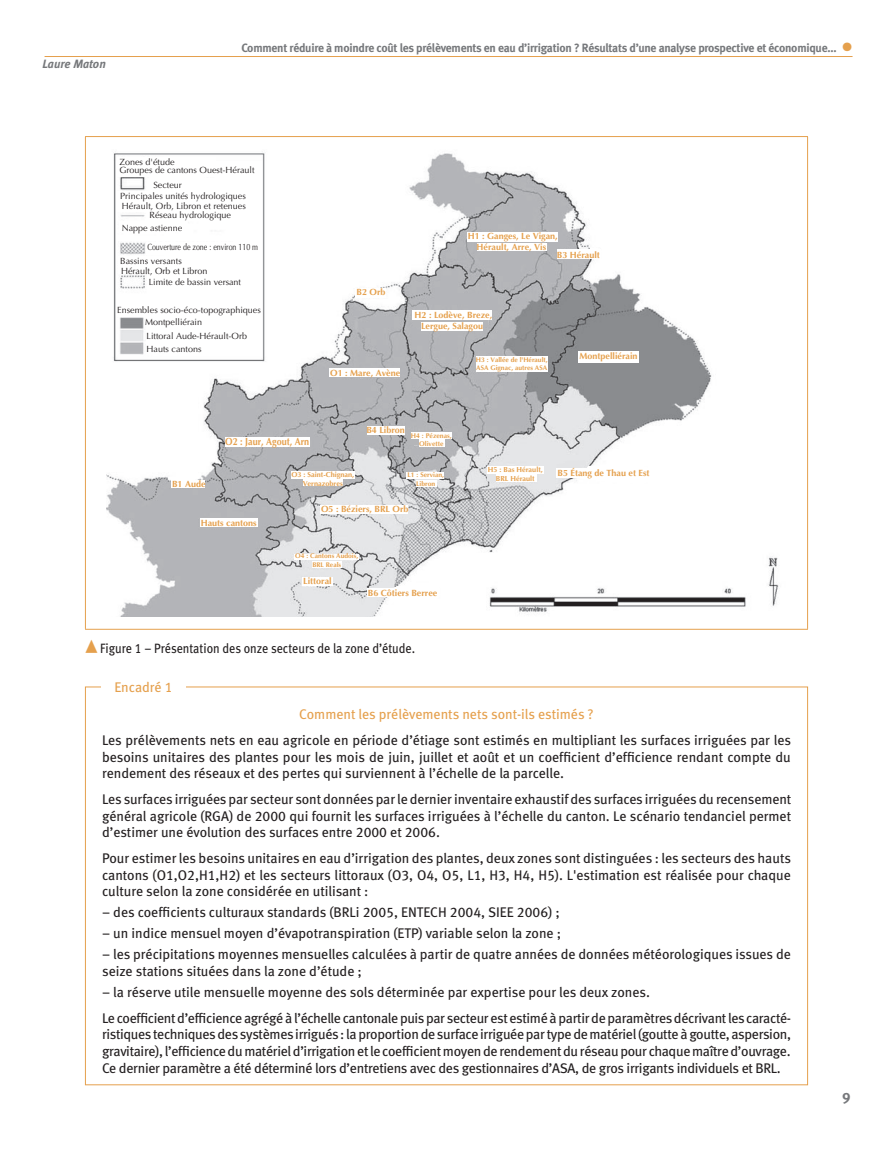
<style>
.page{position:relative;width:893px;height:1149px;background:#fff}
.page>*{position:absolute;margin:0;border:0;box-sizing:border-box;transform-origin:0 0}
._00_Folio{font:15px "Meta Bold LF";color:#76787b}
.encadre{font:13.95px/16.8px "Meta Book LF";color:#231f20;text-align:justify}
.titre_encadre{font:13.95px "Meta Book LF";color:#e5a04d}
.Légende_en_marge{font:13.5px "Meta Book LF";color:#231f20;scale:.9 1}
.Titre_courant_droite{font:12px "Meta Bold LF";letter-spacing:-.02em;color:#76787b}
._00_Folio-2{font:italic 700 12px "Meta";color:#76787b}
.t1{font:700 10.35px "Optima";color:#e5a04d;scale:.87 1}
.t2{font:9px/11.2px "Optima";color:#231f20}
.t3{font:700 9px/10.8px "Optima";color:#e5a04d;text-align:center}
.t4{font:700 7.35px/8.7px "Optima";color:#e5a04d;text-align:center}
.t5{font:700 7.2px/8.7px "Optima";color:#e5a04d;text-align:center}
.t6{font:700 6.9px/8.2px "Optima";color:#e5a04d;text-align:center}
.t7{font:700 6.75px/8.1px "Optima";color:#e5a04d;text-align:center}
</style>
<div class="page">
<hr style="left:45px;top:56px;width:807px;height:1px;background:#e5a04d">
<hr style="left:85px;top:136px;width:723px;height:1px;background:#e5a04d">
<hr style="left:85px;top:137px;width:1px;height:491px;background:#e5a04d">
<hr style="left:807px;top:137px;width:1px;height:491px;background:#e5a04d">
<hr style="left:85px;top:628px;width:723px;height:1px;background:#e5a04d">
<img style="left:106px;top:153px;width:673px;height:463px">
<div style="left:118px;top:157px;width:98px;height:19px;background:#fff"></div>
<div style="left:149px;top:176px;width:54px;height:16px;background:#fff"></div>
<div style="left:116px;top:192px;width:110px;height:20px;background:#fff"></div>
<div style="left:146px;top:210px;width:78px;height:10px;background:#fff"></div>
<div style="left:119px;top:221px;width:68px;height:10px;background:#fff"></div>
<div style="left:146px;top:242px;width:92px;height:12px;background:#fff"></div>
<div style="left:119px;top:256px;width:90px;height:17px;background:#fff"></div>
<div style="left:147px;top:274px;width:75px;height:16px;background:#fff"></div>
<div style="left:117px;top:304px;width:108px;height:13px;background:#fff"></div>
<div style="left:146px;top:316px;width:80px;height:37px;background:#fff"></div>
<div style="left:482px;top:231px;width:63px;height:17px;background:linear-gradient(to right,#fff,#fff)"></div>
<div style="left:414px;top:319px;width:74px;height:7px;background:#b4b5b8"></div>
<div style="left:590px;top:248px;width:8px;height:11px;background:#fff"></div>
<svg style="left:472px;top:351px;width:82px;height:31px"></svg>
<svg style="left:408px;top:431px;width:37px;height:13px"></svg>
<div style="left:370px;top:424px;width:12px;height:8px;background:#b4b5b8"></div>
<div style="left:386px;top:424px;width:22px;height:8px;background:#b4b5b8"></div>
<div style="left:298px;top:479px;width:45px;height:7px;background:#b4b5b8"></div>
<svg style="left:168px;top:483px;width:38px;height:4px"></svg>
<div style="left:199px;top:517px;width:56px;height:11px;background:#b4b5b8"></div>
<svg style="left:168px;top:472px;width:33px;height:11px"></svg>
<svg style="left:553px;top:460px;width:113px;height:27px"></svg>
<svg style="left:487px;top:473px;width:52px;height:7px"></svg>
<div style="left:415px;top:478px;width:22px;height:6px;background:#e3e4e6"></div>
<div style="left:418px;top:471px;width:19px;height:6px;background:#e3e4e6"></div>
<svg style="left:404px;top:471px;width:12px;height:6px"></svg>
<div style="left:355px;top:288px;width:30px;height:9px;background:#fff"></div>
<svg style="left:369px;top:581px;width:77px;height:19px"></svg>
<div style="left:310px;top:560px;width:30px;height:7px;background:#e5e6e8"></div>
<div style="left:578px;top:351px;width:60px;height:11px;background:#fff"></div>
<div style="left:557px;top:250px;width:43px;height:9px;background:#fff"></div>
<div style="left:467px;top:232px;width:90px;height:9px;background:#fff"></div>
<div style="left:477px;top:243px;width:69px;height:8px;background:#fff"></div>
<div style="left:413px;top:310px;width:79px;height:9px;background:#fff"></div>
<div style="left:421px;top:322px;width:62px;height:8px;background:#fff"></div>
<div style="left:476px;top:356px;width:71px;height:16px;background:#fff"></div>
<div style="left:329px;top:368px;width:71px;height:9px;background:#fff"></div>
<div style="left:367px;top:426px;width:38px;height:8px;background:#fff"></div>
<div style="left:411px;top:432px;width:41px;height:6px;background:#fff"></div>
<div style="left:419px;top:439px;width:26px;height:8px;background:#fff"></div>
<div style="left:225px;top:438px;width:85px;height:9px;background:#fff"></div>
<div style="left:291px;top:470px;width:63px;height:8px;background:#fff"></div>
<div style="left:303px;top:480px;width:40px;height:6px;background:#fff"></div>
<div style="left:172px;top:480px;width:33px;height:7px;background:#fff"></div>
<div style="left:200px;top:518px;width:57px;height:9px;background:#fff"></div>
<div style="left:320px;top:504px;width:88px;height:9px;background:#fff"></div>
<div style="left:294px;top:553px;width:64px;height:6px;background:#fff"></div>
<div style="left:312px;top:561px;width:29px;height:6px;background:#fff"></div>
<div style="left:302px;top:577px;width:30px;height:8px;background:#fff"></div>
<div style="left:367px;top:588px;width:71px;height:9px;background:#fff"></div>
<div style="left:407px;top:472px;width:37px;height:7px;background:#fff"></div>
<div style="left:416px;top:480px;width:21px;height:6px;background:#fff"></div>
<div style="left:487px;top:465px;width:56px;height:8px;background:#fff"></div>
<div style="left:496px;top:474px;width:40px;height:8px;background:#fff"></div>
<div style="left:556px;top:468px;width:94px;height:9px;background:#fff"></div>
<p class="_00_Folio-2" style="left:43px;top:57px;width:65px">Laure Maton</p>
<p class="Titre_courant_droite" style="left:241px;top:41px;width:597px">Comment réduire à moindre coût les prélèvements en eau d’irrigation ? Résultats d’une analyse prospective et économique...</p>
<p class="t2" style="left:120px;top:158px;width:137px;line-height:8.6px">Zones d'étude<br>Groupes de cantons Ouest-Hérault</p>
<p class="t2" style="left:120px;top:179px;width:127px;text-indent:33px">Secteur<br>Principales unités hydrologiques</p>
<p class="t2" style="left:150px;top:201px;width:98px;line-height:9.8px;text-indent:-28px">Hérault, Orb, Libron et retenues<br>Réseau hydrologique</p>
<p class="t2" style="left:147px;top:219px;width:112px;line-height:18.5px;text-indent:-26px">Nappe astienne<br>Couverture de zone : environ 110 m</p>
<p class="t2" style="left:120px;top:256px;width:89px;line-height:9.8px">Bassins versants<br>Hérault, Orb et Libron</p>
<p class="t2" style="left:149px;top:276px;width:94px">Limite de bassin versant</p>
<p class="t2" style="left:145px;top:305px;width:117px;text-indent:-28px">Ensembles socio-éco-topographiques<br>Montpelliérain</p>
<p class="t2" style="left:147px;top:329px;width:102px;line-height:12.8px">Littoral Aude-Hérault-Orb<br>Hauts cantons</p>
<p class="t3" style="left:357px;top:287px;width:31px">B2 Orb</p>
<p class="t3" style="left:330px;top:367px;width:72px">O1 : Mare, Avène</p>
<p class="t3" style="left:468px;top:231px;width:92px">H1 : Ganges, Le Vigan,<br>Hérault, Arre, Vis</p>
<p class="t3" style="left:557px;top:249px;width:45px">B3 Hérault</p>
<p class="t3" style="left:415px;top:309px;width:79px">H2 : Lodève, Breze,<br>Lergue, Salagou</p>
<p class="t7" style="left:476px;top:356px;width:73px;text-align:left">H3 : Vallée de l'Hérault,<br>ASA Gignac, autres ASA</p>
<p class="t3" style="left:580px;top:350px;width:60px">Montpelliérain</p>
<p class="t3" style="left:172px;top:478px;width:35px">B1 Aude</p>
<p class="t3" style="left:366px;top:425px;width:40px">B4 Libron</p>
<p class="t1" style="left:225px;top:435px;width:98px">O2 : Jaur, Agout, Arn</p>
<p class="t6" style="left:411px;top:431px;width:42px">H4 : Pézenas,<br>Olivette</p>
<p class="t7" style="left:408px;top:471px;width:38px">L1 : Servian,<br>Libron</p>
<p class="t5" style="left:488px;top:465px;width:56px">H5 : Bas Hérault,<br>BRL Hérault</p>
<p class="t4" style="left:291px;top:470px;width:64px">O3 : Saint-Chignan,<br>Vernazobres</p>
<p class="t3" style="left:321px;top:503px;width:89px">O5 : Béziers, BRL Orb</p>
<p class="t3" style="left:201px;top:517px;width:58px">Hauts cantons</p>
<p class="t7" style="left:295px;top:552px;width:65px">O4 : Cantons Audois,<br>BRL Reals</p>
<p class="t3" style="left:303px;top:575px;width:30px">Littoral</p>
<p class="t3" style="left:368px;top:587px;width:71px">B6 Côtiers Berree</p>
<p class="t3" style="left:558px;top:467px;width:94px">B5 Étang de Thau et Est</p>
<p class="Légende_en_marge" style="left:100px;top:640px;width:351px">Figure 1 – Présentation des onze secteurs de la zone d’étude.</p>
<p class="titre_encadre" style="left:114px;top:678px;width:60px">Encadré 1</p>
<p class="titre_encadre" style="left:299px;top:706px;width:296px">Comment les prélèvements nets sont-ils estimés ?</p>
<p class="encadre" style="left:102px;top:731px;width:690px">Les prélèvements nets en eau agricole en période d’étiage sont estimés en multipliant les surfaces irriguées par les besoins unitaires des plantes pour les mois de juin, juillet et août et un coefficient d’efficience rendant compte du rendement des réseaux et des pertes qui surviennent à l’échelle de la parcelle.</p>
<p class="encadre" style="left:102px;top:790px;width:691px">Les surfaces irriguées par secteur sont données par le dernier inventaire exhaustif des surfaces irriguées du recensement général agricole (RGA) de 2000 qui fournit les surfaces irriguées à l’échelle du canton. Le scénario tendanciel permet d’estimer une évolution des surfaces entre 2000 et 2006.</p>
<p class="encadre" style="left:102px;top:849px;width:690px">Pour estimer les besoins unitaires en eau d’irrigation des plantes, deux zones sont distinguées : les secteurs des hauts cantons (O1,O2,H1,H2) et les secteurs littoraux (O3, O4, O5, L1, H3, H4, H5). L'estimation est réalisée pour chaque culture selon la zone considérée en utilisant :</p>
<p class="encadre" style="left:102px;top:903px;width:459px">– des coefficients culturaux standards (BRLi 2005, ENTECH 2004, SIEE 2006) ;</p>
<p class="encadre" style="left:102px;top:924px;width:461px">– un indice mensuel moyen d’évapotranspiration (ETP) variable selon la zone ;</p>
<p class="encadre" style="left:102px;top:945px;width:690px">– les précipitations moyennes mensuelles calculées à partir de quatre années de données météorologiques issues de seize stations situées dans la zone d’étude ;</p>
<p class="encadre" style="left:102px;top:983px;width:549px">– la réserve utile mensuelle moyenne des sols déterminée par expertise pour les deux zones.</p>
<p class="encadre" style="left:102px;top:1008px;width:691px">Le coefficient d’efficience agrégé à l’échelle cantonale puis par secteur est estimé à partir de paramètres décrivant les caracté&shy;ristiques techniques des systèmes irrigués: la proportion de surface irriguée par type de matériel (goutte à goutte, aspersion, gravitaire), l’efficience du matériel d’irrigation et le coefficient moyen de rendement du réseau pour chaque maître d’ouvrage.<br>Ce dernier paramètre a été déterminé lors d’entretiens avec des gestionnaires d’ASA, de gros irrigants individuels et BRL.</p>
<p class="_00_Folio" style="left:842px;top:1088px;width:10px">9</p>
</div>
